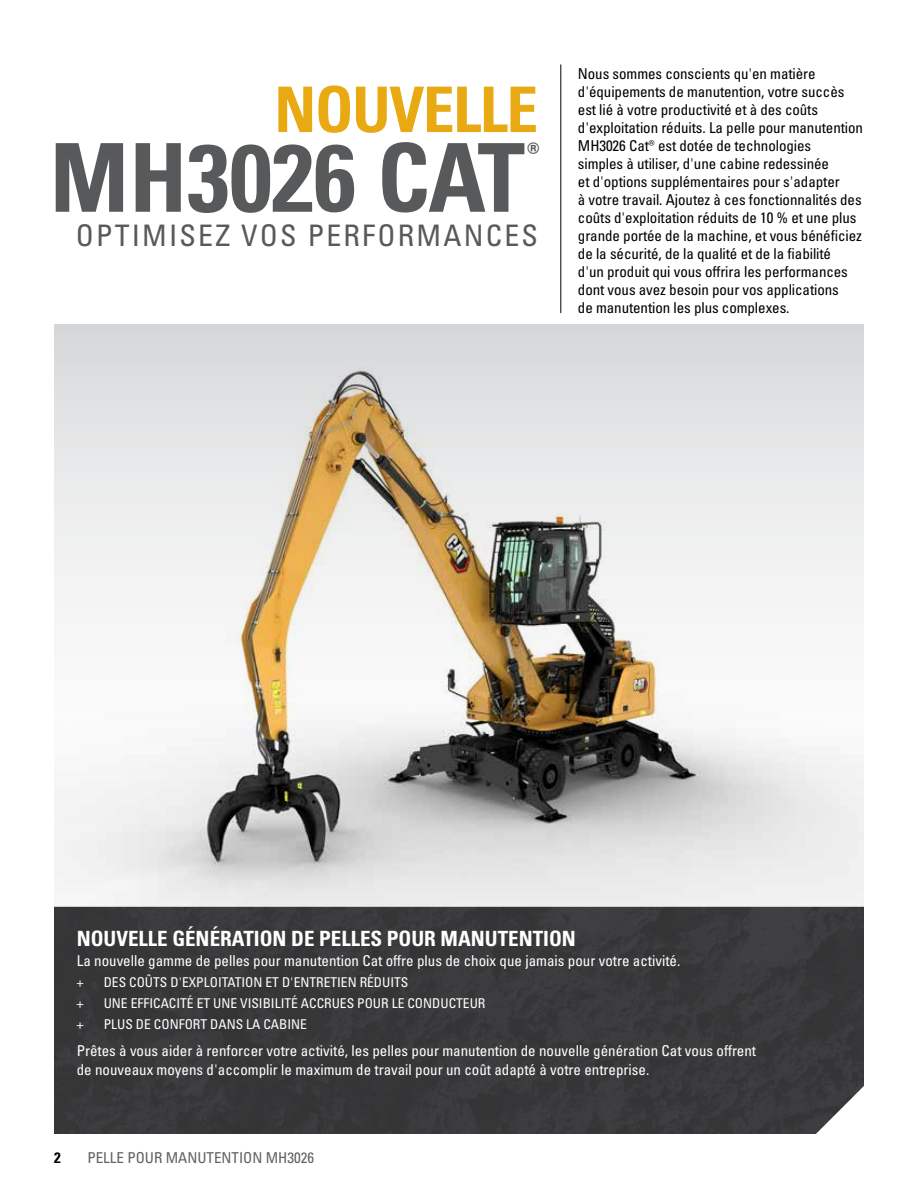
<style>
.page{position:relative;width:918px;height:1188px;background:#fff}
.page>*{position:absolute;margin:0;border:0;box-sizing:border-box;transform-origin:0 0}
.t1{font:95.1px "Univers LTCYR 67 Bold Cond";color:#58595b}
.t2{font:62.85px "Univers LTCYR 67 Bold Cond";letter-spacing:-.02em;color:#e9a913}
.t3{font:31.35px "Univers LTCYR 67 Bold Cond";color:#58595b}
.t4{font:condensed 29.7px "Univers LTCYR 57";letter-spacing:.075em;color:#58595b}
.t5{font:21px "Univers LTCYR 67 Bold Cond";color:#fff}
.t6{font:condensed 15px/18px "Univers LTCYR 57";letter-spacing:-.005em;color:#000}
.t7{font:condensed 15px/19.5px "Univers LTCYR 57";color:#fff}
.t8{font:condensed 15px "Univers LTCYR 57";color:#5e6263}
.t9{font:15px "Univers LTCYR 67 Bold Cond";color:#000}
.t10{font:condensed 13.5px "Univers LTCYR 57";color:#fff}
</style>
<div class="page">
<svg style="left:54px;top:325px;width:810px;height:582px"></svg>
<div style="left:54px;top:907px;width:810px;height:227px;background:#383739"></div>
<hr style="left:561px;top:64px;width:1px;height:249px;background:#000">
<h2 class="t2" style="left:274px;top:71px;width:265px">NOUVELLE</h2>
<h1 class="t1" style="left:50px;top:120px;width:477px">MH3026 CAT</h1>
<h3 class="t3" style="left:527px;top:135px;width:14px">®</h3>
<h3 class="t4" style="left:76px;top:216px;width:464px">OPTIMISEZ VOS PERFORMANCES</h3>
<p class="t6" style="left:578px;top:64px;width:287px">Nous sommes conscients qu'en matière d'équipements de manutention, votre succès est lié à votre productivité et à des coûts d'exploitation réduits. La pelle pour manutention MH3026 Cat® est dotée de technologies<br>simples à utiliser, d'une cabine redessinée<br>et d'options supplémentaires pour s'adapter<br>à votre travail. Ajoutez à ces fonctionnalités des coûts d'exploitation réduits de 10 % et une plus grande portée de la machine, et vous bénéficiez de la sécurité, de la qualité et de la fiabilité<br>d'un produit qui vous offrira les performances dont vous avez besoin pour vos applications<br>de manutention les plus complexes.</p>
<h3 class="t5" style="left:77px;top:926px;width:501px">NOUVELLE GÉNÉRATION DE PELLES POUR MANUTENTION</h3>
<p class="t7" style="left:77px;top:950px;width:605px">La nouvelle gamme de pelles pour manutention Cat offre plus de choix que jamais pour votre activité.</p>
<p class="t10" style="left:77px;top:973px;width:8px">+</p>
<p class="t10" style="left:104px;top:973px;width:306px">DES COÛTS D'EXPLOITATION ET D'ENTRETIEN RÉDUITS</p>
<p class="t10" style="left:77px;top:994px;width:8px">+</p>
<p class="t10" style="left:104px;top:994px;width:383px">UNE EFFICACITÉ ET UNE VISIBILITÉ ACCRUES POUR LE CONDUCTEUR</p>
<p class="t10" style="left:77px;top:1015px;width:8px">+</p>
<p class="t10" style="left:104px;top:1015px;width:205px">PLUS DE CONFORT DANS LA CABINE</p>
<p class="t7" style="left:77px;top:1040px;width:681px">Prêtes à vous aider à renforcer votre activité, les pelles pour manutention de nouvelle génération Cat vous offrent de nouveaux moyens d'accomplir le maximum de travail pour un coût adapté à votre entreprise.</p>
<p class="t9" style="left:54px;top:1148px;width:8px">2</p>
<p class="t8" style="left:87px;top:1148px;width:228px">PELLE POUR MANUTENTION MH3026</p>
</div>
